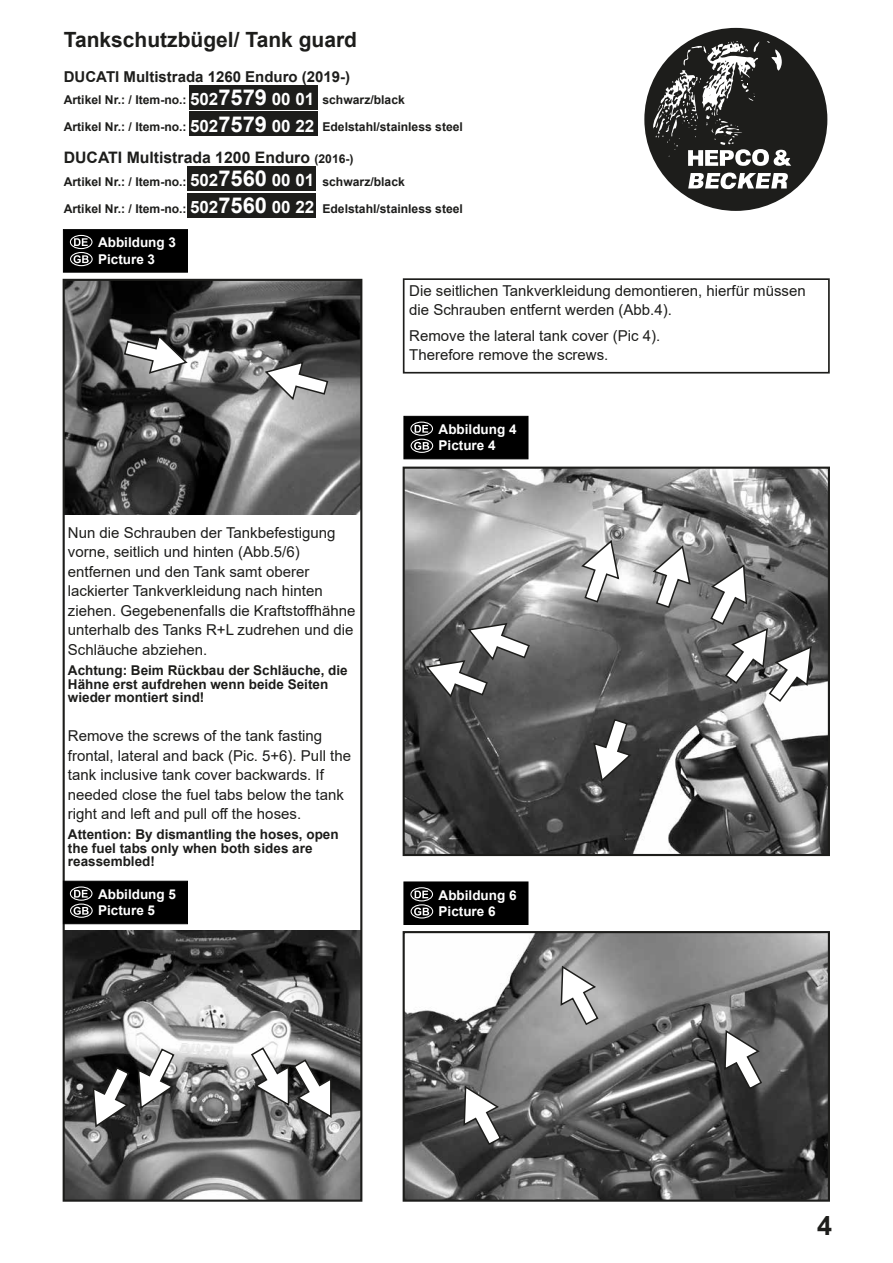
<style>
.page{position:relative;width:893px;height:1263px;background:#fff}
.page>*{position:absolute;margin:0;border:0;box-sizing:border-box;transform-origin:0 0}
.t1{font:700 27px "Arial";color:#1d1d1b}
.t2{font:700 21px "Arial";color:#1d1d1b}
.t3{font:700 15.75px "Arial";color:#1d1d1b}
.t4{font:15px/19.5px "Arial";color:#1d1d1b}
.t5{font:700 15px "Arial";color:#1d1d1b}
.t6{font:700 13.5px/13.5px "Arial";color:#1d1d1b}
.t7{font:700 13.5px/16.2px "Arial";color:#fff}
.t8{font:700 12.15px "Arial";color:#1d1d1b}
.s1{font-size:16.95px;color:#fff}
.s2{font-size:21.9px;color:#fff}
.s3{font-size:12.15px}
</style>
<div class="page">
<div style="left:644px;top:28px;width:183px;height:183px;background:#1d1d1b;border-radius:50%"></div>
<svg style="left:688px;top:173px;width:100px;height:16px"></svg>
<svg style="left:652px;top:41px;width:139px;height:125px"></svg>
<img style="left:66px;top:282px;width:293px;height:233px">
<img style="left:66px;top:931px;width:293px;height:268px">
<div style="left:63px;top:279px;width:299px;height:923px;border:2px solid #1d1d1b"></div>
<div style="left:403px;top:278px;width:427px;height:96px;border:2px solid #1d1d1b"></div>
<img style="left:406px;top:470px;width:421px;height:383px">
<div style="left:403px;top:467px;width:427px;height:389px;border:2px solid #1d1d1b"></div>
<img style="left:406px;top:934px;width:421px;height:265px">
<div style="left:403px;top:931px;width:427px;height:271px;border:2px solid #1d1d1b"></div>
<svg style="left:263px;top:361px;width:66px;height:41px"></svg>
<svg style="left:123px;top:333px;width:66px;height:42px"></svg>
<svg style="left:580px;top:538px;width:40px;height:66px"></svg>
<svg style="left:651px;top:544px;width:41px;height:65px"></svg>
<svg style="left:709px;top:563px;width:104px;height:140px"></svg>
<svg style="left:592px;top:718px;width:41px;height:65px"></svg>
<svg style="left:424px;top:622px;width:107px;height:77px"></svg>
<svg style="left:91px;top:1066px;width:39px;height:63px"></svg>
<svg style="left:136px;top:1047px;width:39px;height:63px"></svg>
<svg style="left:250px;top:1046px;width:82px;height:73px"></svg>
<svg style="left:560px;top:964px;width:39px;height:62px"></svg>
<svg style="left:463px;top:1084px;width:39px;height:62px"></svg>
<svg style="left:723px;top:1029px;width:40px;height:61px"></svg>
<div style="left:63px;top:229px;width:125px;height:43px;background:#000;border:1px solid #000"></div>
<svg style="left:74px;top:238px;width:14px;height:8px"></svg>
<div style="left:70px;top:235px;width:23px;height:14px;border:1px solid #fff;border-radius:50%"></div>
<svg style="left:74px;top:255px;width:15px;height:8px"></svg>
<div style="left:70px;top:252px;width:23px;height:14px;border:1px solid #fff;border-radius:50%"></div>
<div style="left:404px;top:416px;width:124px;height:43px;background:#000;border:1px solid #000"></div>
<svg style="left:415px;top:425px;width:13px;height:8px"></svg>
<div style="left:410px;top:422px;width:23px;height:14px;border:1px solid #fff;border-radius:50%"></div>
<svg style="left:414px;top:442px;width:15px;height:8px"></svg>
<div style="left:411px;top:439px;width:22px;height:14px;border:1px solid #fff;border-radius:50%"></div>
<div style="left:63px;top:881px;width:125px;height:43px;background:#000;border:1px solid #000"></div>
<svg style="left:74px;top:890px;width:14px;height:7px"></svg>
<div style="left:70px;top:886px;width:23px;height:15px;border:1px solid #fff;border-radius:50%"></div>
<svg style="left:74px;top:907px;width:15px;height:8px"></svg>
<div style="left:70px;top:903px;width:23px;height:15px;border:1px solid #fff;border-radius:50%"></div>
<div style="left:404px;top:882px;width:124px;height:43px;background:#000"></div>
<svg style="left:415px;top:891px;width:13px;height:7px"></svg>
<div style="left:410px;top:887px;width:23px;height:14px;border:1px solid #fff;border-radius:50%"></div>
<svg style="left:414px;top:907px;width:15px;height:8px"></svg>
<div style="left:411px;top:904px;width:22px;height:14px;border:1px solid #fff;border-radius:50%"></div>
<div style="left:187px;top:194px;width:129px;height:24px;background:#1d1d1b"></div>
<div style="left:189px;top:111px;width:128px;height:25px;background:#1d1d1b"></div>
<div style="left:187px;top:166px;width:129px;height:25px;background:#1d1d1b"></div>
<div style="left:189px;top:85px;width:128px;height:24px;background:#1d1d1b"></div>
<h2 class="t2" style="left:64px;top:25px;width:295px">Tankschutzbügel/ Tank guard</h2>
<p class="t5" style="left:64px;top:66px;width:288px">DUCATI Multistrada 1260 Enduro (2019-)</p>
<p class="t8" style="left:64px;top:92px;width:343px">Artikel Nr.: / Item-no.: <span class="s1">502</span><span class="s2">7579</span> <span class="s1">00 01</span> schwarz/black</p>
<p class="t8" style="left:64px;top:119px;width:401px">Artikel Nr.: / Item-no.: <span class="s1">502</span><span class="s2">7579</span> <span class="s1">00 22</span> Edelstahl/stainless steel</p>
<p class="t3" style="left:64px;top:147px;width:291px">DUCATI Multistrada 1200 Enduro <span class="s3">(2016-)</span></p>
<p class="t8" style="left:64px;top:173px;width:343px">Artikel Nr.: / Item-no.: <span class="s1">502</span><span class="s2">7560</span> <span class="s1">00 01</span> schwarz/black</p>
<p class="t8" style="left:64px;top:200px;width:401px">Artikel Nr.: / Item-no.: <span class="s1">502</span><span class="s2">7560</span> <span class="s1">00 22</span> Edelstahl/stainless steel</p>
<p class="t7" style="left:98px;top:235px;width:80px">Abbildung 3<br>Picture 3</p>
<p class="t4" style="left:68px;top:523px;width:289px">Nun die Schrauben der Tankbefestigung vorne, seitlich und hinten (Abb.5/6) entfernen und den Tank samt oberer lackierter Tankverkleidung nach hinten ziehen. Gegebenenfalls die Kraftstoffhähne unterhalb des Tanks R+L zudrehen und die Schläuche abziehen.</p>
<p class="t6" style="left:68px;top:664px;width:281px">Achtung: Beim Rückbau der Schläuche, die<br>Hähne erst aufdrehen wenn beide Seiten wieder montiert sind!</p>
<p class="t4" style="left:68px;top:726px;width:285px">Remove the screws of the tank fasting frontal, lateral and back (Pic. 5+6). Pull the tank inclusive tank cover backwards. If needed close the fuel tabs below the tank right and left and pull off the hoses.</p>
<p class="t6" style="left:68px;top:828px;width:272px">Attention: By dismantling the hoses, open the fuel tabs only when both sides are reassembled!</p>
<p class="t4" style="left:409px;top:280px;width:398px">Die seitlichen Tankverkleidung demontieren, hierfür müssen die Schrauben entfernt werden (Abb.4).</p>
<p class="t4" style="left:409px;top:325px;width:252px">Remove the lateral tank cover (Pic 4).<br>Therefore remove the screws.</p>
<p class="t7" style="left:439px;top:421px;width:80px">Abbildung 4<br>Picture 4</p>
<p class="t7" style="left:98px;top:886px;width:80px">Abbildung 5<br>Picture 5</p>
<p class="t7" style="left:439px;top:887px;width:80px">Abbildung 6<br>Picture 6</p>
<h1 class="t1" style="left:817px;top:1206px;width:17px">4</h1>
</div>
